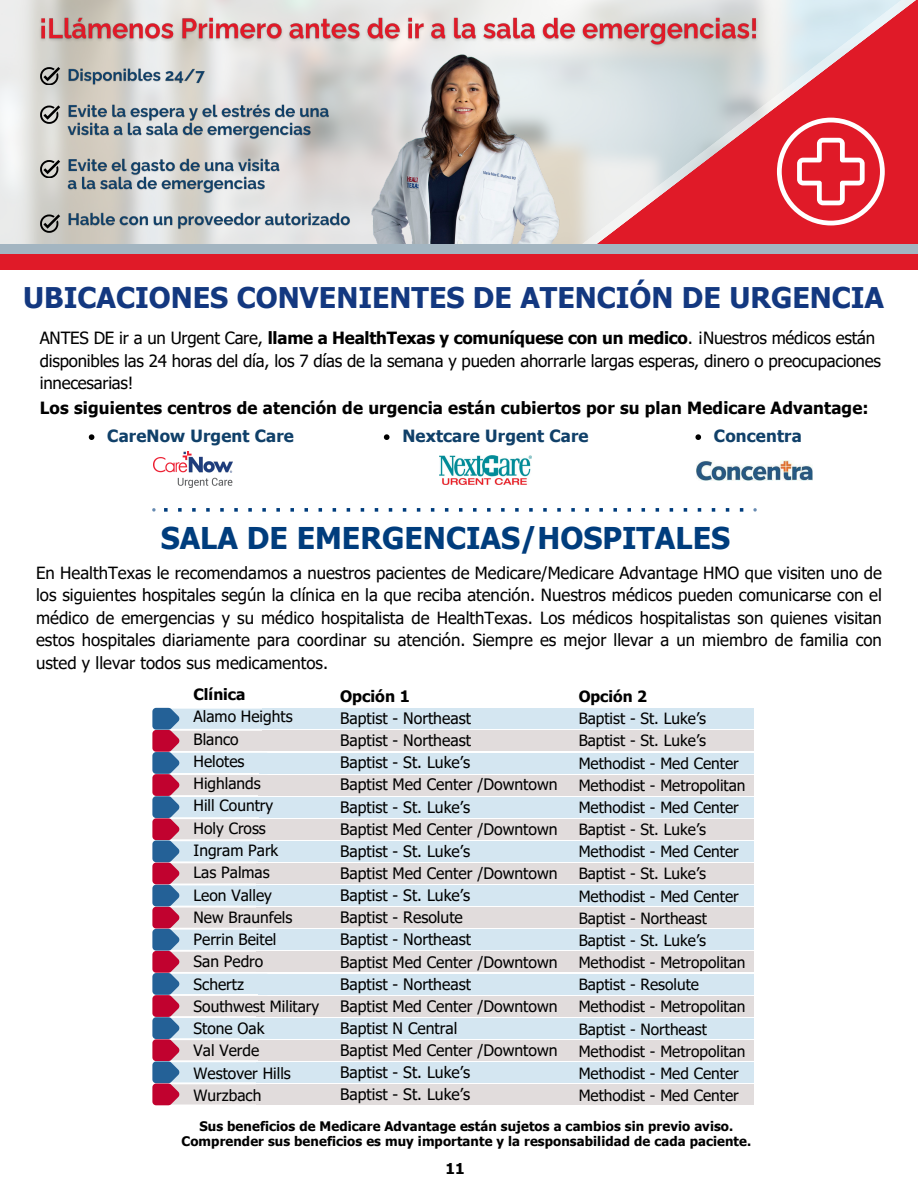
<style>
.page{position:relative;width:918px;height:1188px;background:#fff}
.page>*{position:absolute;margin:0;border:0;box-sizing:border-box;transform-origin:0 0}
.t1{font:700 30px "Tahoma";color:#003d7d}
.t2{font:700 28.5px "Tahoma";color:#133880}
.t3{font:16.8px/22.5px "Tahoma";letter-spacing:-.01em;color:#000}
.t4{font:700 16.8px "Tahoma";letter-spacing:.01em;color:#000}
.t5{font:700 16.8px "Tahoma";letter-spacing:.01em;color:#104069}
.t6{font:15.75px/22.2px "Tahoma";color:#000}
.t7{font:700 15.75px "Tahoma";color:#000}
.t8{font:15.6px "Tahoma";color:#000}
.t9{font:700 15.6px "Tahoma";color:#000}
.t10{font:15.45px "Tahoma";color:#000}
.t11{font:700 15.45px "Tahoma";color:#000}
.t12{font:700 15px "Tahoma";color:#000}
.t13{font:700 13.2px/15.3px "Tahoma";letter-spacing:.01em;color:#000;text-align:center}
.s1{font-weight:700}
</style>
<div class="page">
<svg style="left:0;top:0;width:208px;height:244px;background:#deddd9"></svg>
<svg style="left:214px;top:0;width:704px;height:244px;background:#dd999f"></svg>
<img style="left:359px;top:50px;width:210px;height:194px">
<img style="left:66px;top:66px;width:287px;height:167px">
<svg style="left:40px;top:67px;width:20px;height:18px"></svg>
<svg style="left:40px;top:105px;width:20px;height:18px"></svg>
<svg style="left:40px;top:160px;width:20px;height:18px"></svg>
<svg style="left:40px;top:214px;width:20px;height:18px"></svg>
<svg style="left:777px;top:118px;width:108px;height:107px"></svg>
<svg style="left:164px;top:508px;width:4px;height:4px"></svg>
<svg style="left:178px;top:508px;width:4px;height:4px"></svg>
<svg style="left:192px;top:508px;width:4px;height:4px"></svg>
<svg style="left:206px;top:508px;width:4px;height:4px"></svg>
<svg style="left:220px;top:508px;width:4px;height:4px"></svg>
<svg style="left:234px;top:508px;width:4px;height:4px"></svg>
<svg style="left:248px;top:508px;width:4px;height:4px"></svg>
<svg style="left:262px;top:508px;width:18px;height:4px"></svg>
<svg style="left:290px;top:508px;width:4px;height:4px"></svg>
<svg style="left:304px;top:508px;width:4px;height:4px"></svg>
<svg style="left:318px;top:508px;width:19px;height:4px"></svg>
<svg style="left:347px;top:508px;width:4px;height:4px"></svg>
<svg style="left:360px;top:508px;width:4px;height:4px"></svg>
<svg style="left:374px;top:508px;width:19px;height:4px"></svg>
<svg style="left:403px;top:508px;width:4px;height:4px"></svg>
<svg style="left:416px;top:508px;width:4px;height:4px"></svg>
<svg style="left:430px;top:508px;width:19px;height:4px"></svg>
<svg style="left:459px;top:508px;width:4px;height:4px"></svg>
<svg style="left:473px;top:508px;width:4px;height:4px"></svg>
<svg style="left:487px;top:508px;width:18px;height:4px"></svg>
<svg style="left:515px;top:508px;width:4px;height:4px"></svg>
<svg style="left:529px;top:508px;width:4px;height:4px"></svg>
<svg style="left:543px;top:508px;width:18px;height:4px"></svg>
<svg style="left:571px;top:508px;width:4px;height:4px"></svg>
<svg style="left:585px;top:508px;width:4px;height:4px"></svg>
<svg style="left:599px;top:508px;width:18px;height:4px"></svg>
<svg style="left:628px;top:508px;width:3px;height:4px"></svg>
<svg style="left:641px;top:508px;width:4px;height:4px"></svg>
<svg style="left:655px;top:508px;width:19px;height:4px"></svg>
<svg style="left:684px;top:508px;width:4px;height:4px"></svg>
<svg style="left:697px;top:508px;width:4px;height:4px"></svg>
<svg style="left:711px;top:508px;width:4px;height:4px"></svg>
<svg style="left:726px;top:508px;width:3px;height:4px"></svg>
<svg style="left:740px;top:508px;width:3px;height:4px"></svg>
<svg style="left:753px;top:508px;width:4px;height:4px"></svg>
<svg style="left:152px;top:508px;width:4px;height:4px"></svg>
<svg style="left:89px;top:434px;width:5px;height:6px"></svg>
<svg style="left:695px;top:434px;width:6px;height:6px"></svg>
<svg style="left:384px;top:434px;width:6px;height:6px"></svg>
<div style="left:259px;top:753px;width:495px;height:20px;background:#d4e6f1"></div>
<div style="left:263px;top:731px;width:491px;height:20px;background:#e1dcdc"></div>
<div style="left:263px;top:709px;width:491px;height:20px;background:#d4e6f1"></div>
<div style="left:258px;top:775px;width:496px;height:20px;background:#e1dcdc"></div>
<div style="left:259px;top:797px;width:495px;height:20px;background:#d4e6f1"></div>
<div style="left:256px;top:819px;width:498px;height:20px;background:#e1dcdc"></div>
<div style="left:256px;top:908px;width:498px;height:20px;background:#e1dcdc"></div>
<div style="left:256px;top:886px;width:498px;height:20px;background:#d4e6f1"></div>
<div style="left:256px;top:864px;width:498px;height:20px;background:#e1dcdc"></div>
<div style="left:258px;top:841px;width:496px;height:21px;background:#d4e6f1"></div>
<div style="left:258px;top:930px;width:496px;height:20px;background:#d4e6f1"></div>
<div style="left:256px;top:952px;width:498px;height:20px;background:#e1dcdc"></div>
<div style="left:258px;top:1040px;width:496px;height:20px;background:#e1dcdc"></div>
<div style="left:240px;top:1018px;width:514px;height:20px;background:#d4e6f1"></div>
<div style="left:256px;top:996px;width:498px;height:20px;background:#e1dcdc"></div>
<div style="left:258px;top:974px;width:496px;height:20px;background:#d4e6f1"></div>
<div style="left:256px;top:1062px;width:498px;height:21px;background:#d4e6f1"></div>
<svg style="left:152px;top:708px;width:118px;height:397px"></svg>
<div style="left:256px;top:1084px;width:498px;height:21px;background:#e1dcdc"></div>
<img style="left:37px;top:13px;width:725px;height:37px">
<div style="left:0;top:253px;width:918px;height:17px;background:#e01a28"></div>
<div style="left:0;top:244px;width:918px;height:9px;background:#a3b5c1"></div>
<img style="left:154px;top:452px;width:78px;height:36px">
<img style="left:440px;top:455px;width:92px;height:29px">
<img style="left:697px;top:460px;width:116px;height:21px">
<p class="t2" style="left:23px;top:280px;width:862px">UBICACIONES CONVENIENTES DE ATENCIÓN DE URGENCIA</p>
<p class="t3" style="left:40px;top:326px;width:843px">ANTES DE ir a un Urgent Care, <span class="s1">llame a HealthTexas y comuníquese con un medico</span>. ¡Nuestros médicos están disponibles las 24 horas del día, los 7 días de la semana y pueden ahorrarle largas esperas, dinero o preocupaciones innecesarias!</p>
<p class="t4" style="left:40px;top:397px;width:830px">Los siguientes centros de atención de urgencia están cubiertos por su plan Medicare Advantage:</p>
<p class="t5" style="left:107px;top:425px;width:188px">CareNow Urgent Care</p>
<p class="t5" style="left:402px;top:425px;width:188px">Nextcare Urgent Care</p>
<p class="t5" style="left:714px;top:425px;width:89px">Concentra</p>
<p class="t1" style="left:161px;top:519px;width:571px">SALA DE EMERGENCIAS/HOSPITALES</p>
<p class="t3" style="left:36px;top:561px;width:847px;text-align:justify">En HealthTexas le recomendamos a nuestros pacientes de Medicare/Medicare Advantage HMO que visiten uno de los siguientes hospitales según la clínica en la que reciba atención. Nuestros médicos pueden comunicarse con el médico de emergencias y su médico hospitalista de HealthTexas. Los médicos hospitalistas son quienes visitan estos hospitales diariamente para coordinar su atención. Siempre es mejor llevar a un miembro de familia con usted y llevar todos sus medicamentos.</p>
<p class="t9" style="left:194px;top:684px;width:53px">Clínica</p>
<p class="t8" style="left:194px;top:707px;width:101px">Alamo Heights</p>
<p class="t8" style="left:194px;top:729px;width:47px">Blanco</p>
<p class="t8" style="left:194px;top:751px;width:52px">Helotes</p>
<p class="t8" style="left:194px;top:774px;width:69px">Highlands</p>
<p class="t8" style="left:194px;top:796px;width:81px">Hill Country</p>
<p class="t8" style="left:194px;top:818px;width:74px">Holy Cross</p>
<p class="t8" style="left:194px;top:840px;width:86px">Ingram Park</p>
<p class="t8" style="left:194px;top:863px;width:78px">Las Palmas</p>
<p class="t8" style="left:194px;top:885px;width:80px">Leon Valley</p>
<p class="t8" style="left:194px;top:907px;width:100px">New Braunfels</p>
<p class="t8" style="left:194px;top:929px;width:84px">Perrin Beitel</p>
<p class="t8" style="left:194px;top:952px;width:71px">San Pedro</p>
<p class="t8" style="left:194px;top:974px;width:52px">Schertz</p>
<p class="t8" style="left:194px;top:996px;width:127px">Southwest Military</p>
<p class="t8" style="left:194px;top:1019px;width:72px">Stone Oak</p>
<p class="t8" style="left:194px;top:1041px;width:67px">Val Verde</p>
<p class="t8" style="left:194px;top:1063px;width:99px">Westover Hills</p>
<p class="t8" style="left:194px;top:1085px;width:69px">Wurzbach</p>
<p class="t7" style="left:340px;top:686px;width:71px">Opción 1</p>
<p class="t6" style="left:340px;top:707px;width:132px">Baptist - Northeast</p>
<p class="t6" style="left:340px;top:729px;width:132px">Baptist - Northeast</p>
<p class="t6" style="left:340px;top:751px;width:132px">Baptist - St. Luke’s</p>
<p class="t6" style="left:340px;top:773px;width:219px">Baptist Med Center /Downtown<br>Baptist - St. Luke’s</p>
<p class="t6" style="left:340px;top:817px;width:219px">Baptist Med Center /Downtown<br>Baptist - St. Luke’s</p>
<p class="t6" style="left:340px;top:862px;width:219px">Baptist Med Center /Downtown<br>Baptist - St. Luke’s</p>
<p class="t6" style="left:340px;top:906px;width:124px">Baptist - Resolute</p>
<p class="t6" style="left:340px;top:928px;width:132px">Baptist - Northeast</p>
<p class="t6" style="left:340px;top:950px;width:219px">Baptist Med Center /Downtown</p>
<p class="t6" style="left:340px;top:972px;width:132px">Baptist - Northeast</p>
<p class="t6" style="left:340px;top:994px;width:219px">Baptist Med Center /Downtown</p>
<p class="t6" style="left:340px;top:1017px;width:119px">Baptist N Central</p>
<p class="t6" style="left:340px;top:1039px;width:219px">Baptist Med Center /Downtown</p>
<p class="t6" style="left:340px;top:1061px;width:132px">Baptist - St. Luke’s</p>
<p class="t6" style="left:340px;top:1083px;width:132px">Baptist - St. Luke’s</p>
<p class="t11" style="left:579px;top:687px;width:70px">Opción 2</p>
<p class="t10" style="left:579px;top:709px;width:129px">Baptist - St. Luke’s</p>
<p class="t10" style="left:579px;top:731px;width:129px">Baptist - St. Luke’s</p>
<p class="t10" style="left:579px;top:753px;width:162px">Methodist - Med Center</p>
<p class="t10" style="left:579px;top:775px;width:168px">Methodist - Metropolitan</p>
<p class="t10" style="left:579px;top:797px;width:162px">Methodist - Med Center</p>
<p class="t10" style="left:579px;top:820px;width:129px">Baptist - St. Luke’s</p>
<p class="t10" style="left:579px;top:842px;width:162px">Methodist - Med Center</p>
<p class="t10" style="left:579px;top:864px;width:129px">Baptist - St. Luke’s</p>
<p class="t10" style="left:579px;top:886px;width:162px">Methodist - Med Center</p>
<p class="t10" style="left:579px;top:908px;width:130px">Baptist - Northeast</p>
<p class="t10" style="left:579px;top:930px;width:129px">Baptist - St. Luke’s</p>
<p class="t10" style="left:579px;top:953px;width:168px">Methodist - Metropolitan</p>
<p class="t10" style="left:579px;top:975px;width:122px">Baptist - Resolute</p>
<p class="t10" style="left:579px;top:997px;width:168px">Methodist - Metropolitan</p>
<p class="t10" style="left:579px;top:1019px;width:130px">Baptist - Northeast</p>
<p class="t10" style="left:579px;top:1041px;width:168px">Methodist - Metropolitan</p>
<p class="t10" style="left:579px;top:1063px;width:162px">Methodist - Med Center</p>
<p class="t10" style="left:579px;top:1086px;width:162px">Methodist - Med Center</p>
<p class="t13" style="left:182px;top:1118px;width:571px">Sus beneficios de Medicare Advantage están sujetos a cambios sin previo aviso.<br>Comprender sus beneficios es muy importante y la responsabilidad de cada paciente.</p>
<p class="t12" style="left:445px;top:1159px;width:21px">11</p>
</div>
